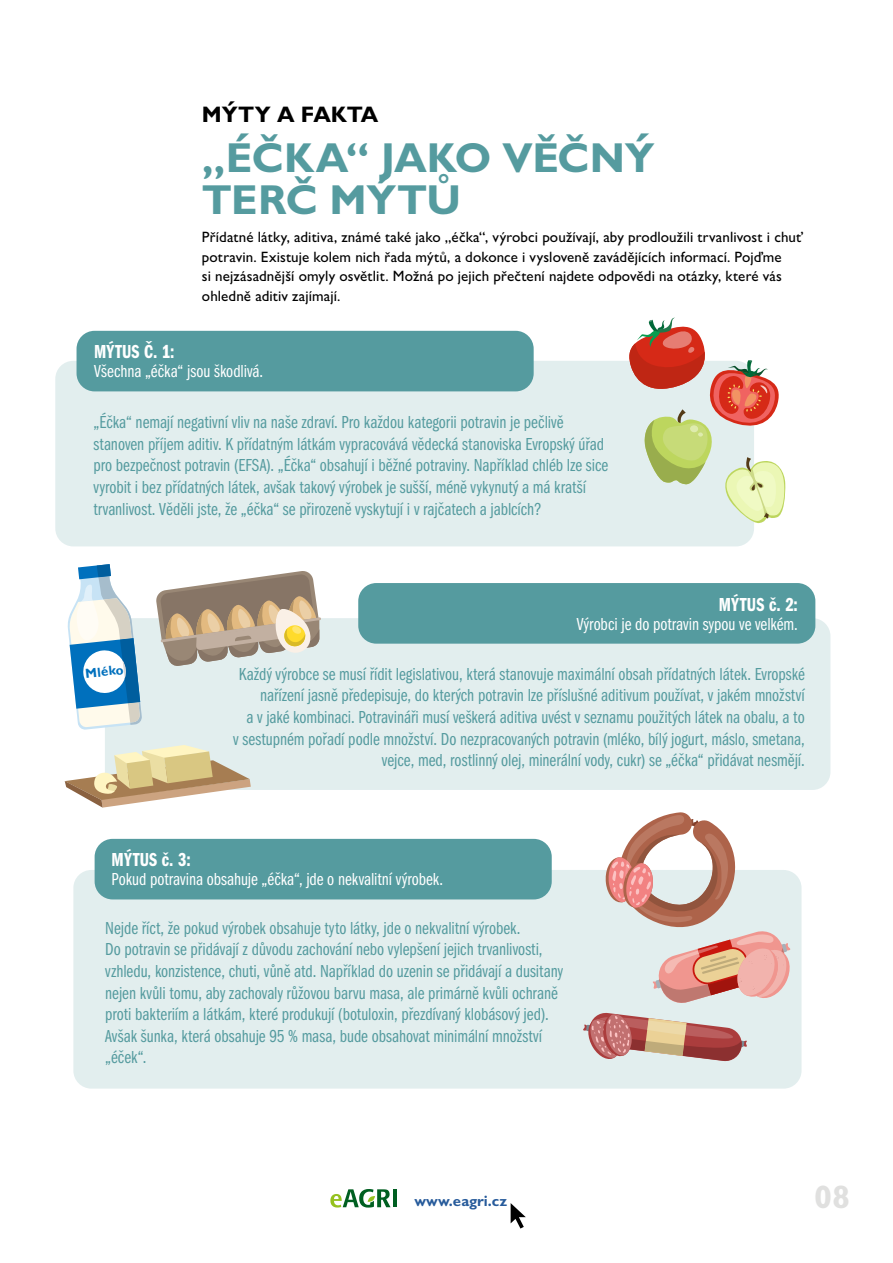
<style>
.page{position:relative;width:893px;height:1263px;background:#fff}
.page>*{position:absolute;margin:0;border:0;box-sizing:border-box;transform-origin:0 0}
.t1{font:700 42px/42px "Gill Sans MT Pro";letter-spacing:-.01em;color:#559b9f}
.t2{font:700 32.55px "Gill Sans MT Pro";color:#e0e0df}
.t3{font:700 22.5px "Gill Sans MT Pro";letter-spacing:-.005em;color:#000}
.t4{font:19.5px "Franklin Gothic URW Com Dem";letter-spacing:.005em;color:#fff}
.t5{font:18px/21.6px "Franklin Gothic URW Com Boo";color:#559b9f}
.t6{font:18px "Franklin Gothic URW Com Boo";color:#fff}
.t7{font:500 15px/19.5px "Gill Sans MT Pro";letter-spacing:.005em;color:#000}
.t8{font:700 15px "Gill Sans MT Pro";color:#275b9b}
.t9{font:700 13.2px "Gill Sans";color:#0070bd}
</style>
<div class="page">
<svg style="left:510px;top:1203px;width:16px;height:26px"></svg>
<hr style="left:393px;top:1189px;width:4px;height:18px;background:#005f21">
<svg style="left:330px;top:1189px;width:60px;height:18px"></svg>
<div style="left:55px;top:361px;width:699px;height:185px;background:#e2eeee;border-radius:18px"></div>
<div style="left:77px;top:331px;width:457px;height:60px;background:#559b9f;border-radius:18px"></div>
<div style="left:73px;top:870px;width:728px;height:219px;background:#e2eeee;border-radius:18px"></div>
<div style="left:105px;top:618px;width:725px;height:172px;background:#e2eeee;border-radius:18px"></div>
<div style="left:358px;top:583px;width:457px;height:61px;background:#559b9f;border-radius:18px"></div>
<div style="left:95px;top:839px;width:457px;height:60px;background:#559b9f;border-radius:18px"></div>
<svg style="left:629px;top:317px;width:157px;height:207px"></svg>
<svg style="left:65px;top:745px;width:186px;height:63px"></svg>
<svg style="left:605px;top:812px;width:186px;height:191px"></svg>
<svg style="left:583px;top:1012px;width:164px;height:50px"></svg>
<svg style="left:156px;top:571px;width:165px;height:95px"></svg>
<svg style="left:67px;top:564px;width:75px;height:166px"></svg>
<p class="t3" style="left:202px;top:100px;width:178px">MÝTY A FAKTA</p>
<h1 class="t1" style="left:202px;top:136px;width:454px">„ÉČKA“ JAKO VĚČNÝ<br>TERČ MÝTŮ</h1>
<p class="t7" style="left:202px;top:227px;width:602px">Přídatné látky, aditiva, známé také jako „éčka“, výrobci používají, aby prodloužili trvanlivost i chuť potravin. Existuje kolem nich řada mýtů, a dokonce i vysloveně zavádějících informací. Pojďme<br>si nejzásadnější omyly osvětlit. Možná po jejich přečtení najdete odpovědi na otázky, které vás ohledně aditiv zajímají.</p>
<p class="t4" style="left:94px;top:338px;width:82px">MÝTUS Č. 1:</p>
<p class="t6" style="left:94px;top:359px;width:171px">Všechna „éčka“ jsou škodlivá.</p>
<p class="t5" style="left:94px;top:410px;width:516px">„Éčka“ nemají negativní vliv na naše zdraví. Pro každou kategorii potravin je pečlivě stanoven příjem aditiv. K přídatným látkám vypracovává vědecká stanoviska Evropský úřad pro bezpečnost potravin (EFSA). „Éčka“ obsahují i běžné potraviny. Například chléb lze sice vyrobit i bez přídatných látek, avšak takový výrobek je sušší, méně vykynutý a má kratší trvanlivost. Věděli jste, že „éčka“ se přirozeně vyskytují i v rajčatech a jablcích?</p>
<p class="t9" style="left:85px;top:665px;width:40px;rotate:-6deg">Mléko</p>
<p class="t4" style="left:719px;top:591px;width:81px">MÝTUS č. 2:</p>
<p class="t6" style="left:577px;top:612px;width:223px">Výrobci je do potravin sypou ve velkém.</p>
<p class="t5" style="left:233px;top:662px;width:573px;text-align:right">Každý výrobce se musí řídit legislativou, která stanovuje maximální obsah přídatných látek. Evropské nařízení jasně předepisuje, do kterých potravin lze příslušné aditivum používat, v jakém množství<br>a v jaké kombinaci. Potravináři musí veškerá aditiva uvést v seznamu použitých látek na obalu, a to<br>v sestupném pořadí podle množství. Do nezpracovaných potravin (mléko, bílý jogurt, máslo, smetana, vejce, med, rostlinný olej, minerální vody, cukr) se „éčka“ přidávat nesmějí.</p>
<p class="t4" style="left:112px;top:846px;width:81px">MÝTUS č. 3:</p>
<p class="t6" style="left:112px;top:867px;width:333px">Pokud potravina obsahuje „éčka“, jde o nekvalitní výrobek.</p>
<p class="t5" style="left:105px;top:916px;width:459px">Nejde říct, že pokud výrobek obsahuje tyto látky, jde o nekvalitní výrobek.<br>Do potravin se přidávají z důvodu zachování nebo vylepšení jejich trvanlivosti, vzhledu, konzistence, chuti, vůně atd. Například do uzenin se přidávají a dusitany nejen kvůli tomu, aby zachovaly růžovou barvu masa, ale primárně kvůli ochraně proti bakteriím a látkám, které produkují (botuloxin, přezdívaný klobásový jed).<br>Avšak šunka, která obsahuje 95 % masa, bude obsahovat minimální množství „éček“.</p>
<p class="t8" style="left:415px;top:1192px;width:94px">www.eagri.cz</p>
<h2 class="t2" style="left:814px;top:1176px;width:37px">08</h2>
</div>
